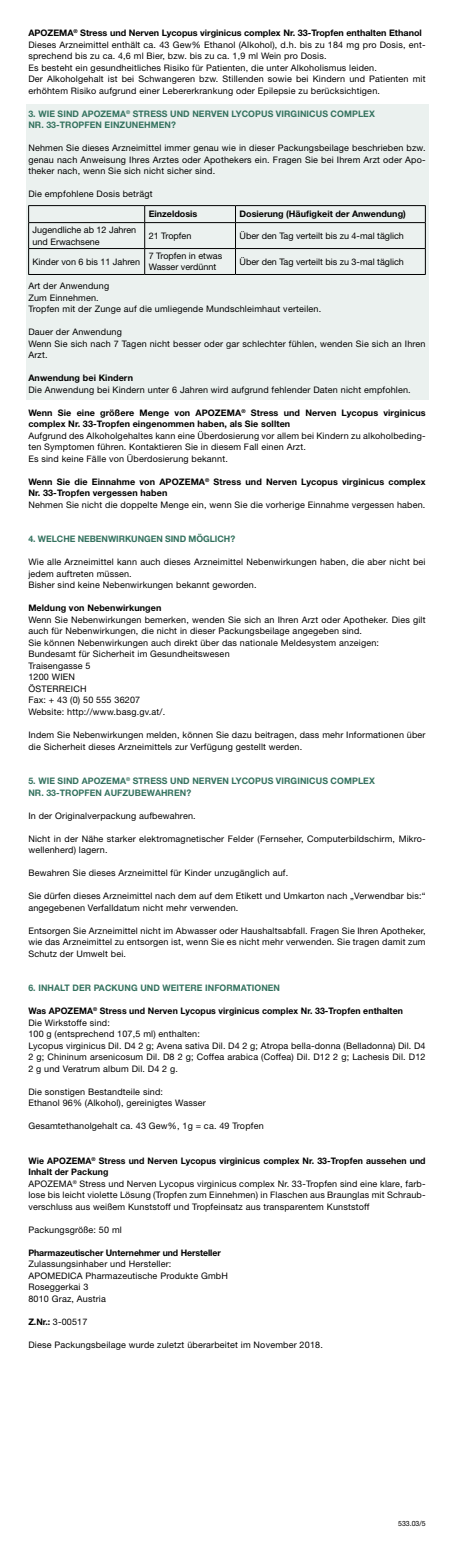
<style>
.page{position:relative;width:454px;height:1554px;background:#fff}
.page>*{position:absolute;margin:0;border:0;box-sizing:border-box;transform-origin:0 0}
.t1{font:9px/11.5px "Helvetica Neue LT Std";letter-spacing:.02em;color:#000}
.t2{font:700 9px/11.5px "Helvetica Neue LT Std";letter-spacing:.01em;color:#000}
.t3{font:700 9px/11.5px "Helvetica Neue LT Std";letter-spacing:.01em;color:#34725f}
.t4{font:9px/11.5px "Helvetica Neue LT Std";color:#000}
.t5{font:7.2px "Helvetica Neue LT Std";color:#000}
.s1{font-weight:700}
</style>
<div class="page">
<div style="left:26px;top:104px;width:402px;height:295px;background:#ebf1ef"></div>
<hr style="left:28px;top:205px;width:117px;height:1px;background:#000">
<hr style="left:145px;top:205px;width:90px;height:1px;background:#000">
<hr style="left:235px;top:205px;width:190px;height:1px;background:#000">
<hr style="left:28px;top:222px;width:117px;height:1px;background:#000">
<hr style="left:145px;top:222px;width:90px;height:1px;background:#000">
<hr style="left:235px;top:222px;width:190px;height:1px;background:#000">
<hr style="left:28px;top:248px;width:117px;height:1px;background:#000">
<svg style="left:28px;top:206px;width:1px;height:68px"></svg>
<hr style="left:145px;top:248px;width:90px;height:1px;background:#000">
<hr style="left:235px;top:248px;width:190px;height:1px;background:#000">
<svg style="left:425px;top:206px;width:1px;height:68px"></svg>
<hr style="left:28px;top:274px;width:117px;height:1px;background:#000">
<hr style="left:145px;top:274px;width:90px;height:1px;background:#000">
<hr style="left:235px;top:274px;width:190px;height:1px;background:#000">
<svg style="left:144px;top:206px;width:1px;height:68px"></svg>
<svg style="left:235px;top:206px;width:1px;height:68px"></svg>
<p class="t1" style="left:28px;top:27px;width:398px"><span class="s1">APOZEMA</span><sup>®</sup> <span class="s1">Stress und Nerven Lycopus virginicus complex Nr. 33-Tropfen enthalten Ethanol </span>Dieses Arzneimittel enthält ca. 43 Gew% Ethanol (Alkohol), d.h. bis zu 184 mg pro Dosis, ent&shy;sprechend bis zu ca. 4,6 ml Bier, bzw. bis zu ca. 1,9 ml Wein pro Dosis.<br>Es besteht ein gesundheitliches Risiko für Patienten, die unter Alkoholismus leiden.<br>Der Alkoholgehalt ist bei Schwangeren bzw. Stillenden sowie bei Kindern und Patienten mit erhöhtem Risiko aufgrund einer Lebererkrankung oder Epilepsie zu berücksichtigen.</p>
<p class="t3" style="left:28px;top:108px;width:348px">3. WIE SIND APOZEMA<sup>®</sup> STRESS UND NERVEN LYCOPUS VIRGINICUS COMPLEX<br>NR. 33-TROPFEN EINZUNEHMEN?</p>
<p class="t1" style="left:28px;top:142px;width:398px;text-align:justify">Nehmen Sie dieses Arzneimittel immer genau wie in dieser Packungsbeilage beschrieben bzw. genau nach Anweisung Ihres Arztes oder Apothekers ein. Fragen Sie bei Ihrem Arzt oder Apo&shy;theker nach, wenn Sie sich nicht sicher sind.</p>
<p class="t1" style="left:28px;top:188px;width:126px">Die empfohlene Dosis beträgt</p>
<p class="t2" style="left:149px;top:208px;width:50px">Einzeldosis</p>
<p class="t2" style="left:239px;top:208px;width:168px">Dosierung (Häufigkeit der Anwendung)</p>
<p class="t4" style="left:33px;top:224px;width:105px">Jugendliche ab 12 Jahren und Erwachsene</p>
<p class="t4" style="left:149px;top:230px;width:44px">21 Tropfen</p>
<p class="t4" style="left:239px;top:230px;width:166px">Über den Tag verteilt bis zu 4-mal täglich</p>
<p class="t4" style="left:33px;top:256px;width:109px">Kinder von 6 bis 11 Jahren</p>
<p class="t4" style="left:149px;top:250px;width:75px">7 Tropfen in etwas<br>Wasser verdünnt</p>
<p class="t4" style="left:239px;top:256px;width:166px">Über den Tag verteilt bis zu 3-mal täglich</p>
<p class="t1" style="left:28px;top:280px;width:294px">Art der Anwendung<br>Zum Einnehmen.<br>Tropfen mit der Zunge auf die umliegende Mundschleimhaut verteilen.</p>
<p class="t1" style="left:28px;top:326px;width:398px">Dauer der Anwendung<br>Wenn Sie sich nach 7 Tagen nicht besser oder gar schlechter fühlen, wenden Sie sich an Ihren<br>Arzt.</p>
<p class="t2" style="left:28px;top:372px;width:106px">Anwendung bei Kindern</p>
<p class="t1" style="left:28px;top:384px;width:384px">Die Anwendung bei Kindern unter 6 Jahren wird aufgrund fehlender Daten nicht empfohlen.</p>
<p class="t2" style="left:28px;top:407px;width:398px">Wenn Sie eine größere Menge von APOZEMA<sup>®</sup> Stress und Nerven Lycopus virginicus complex Nr. 33-Tropfen eingenommen haben, als Sie sollten</p>
<p class="t1" style="left:28px;top:430px;width:398px">Aufgrund des Alkoholgehaltes kann eine Überdosierung vor allem bei Kindern zu alkoholbeding&shy;ten Symptomen führen. Kontaktieren Sie in diesem Fall einen Arzt.<br>Es sind keine Fälle von Überdosierung bekannt.</p>
<p class="t2" style="left:28px;top:476px;width:398px">Wenn Sie die Einnahme von APOZEMA<sup>®</sup> Stress und Nerven Lycopus virginicus complex<br>Nr. 33-Tropfen vergessen haben</p>
<p class="t1" style="left:28px;top:499px;width:398px">Nehmen Sie nicht die doppelte Menge ein, wenn Sie die vorherige Einnahme vergessen haben.</p>
<p class="t3" style="left:28px;top:533px;width:208px">4. WELCHE NEBENWIRKUNGEN SIND MÖGLICH?</p>
<p class="t1" style="left:28px;top:556px;width:398px">Wie alle Arzneimittel kann auch dieses Arzneimittel Nebenwirkungen haben, die aber nicht bei jedem auftreten müssen.<br>Bisher sind keine Nebenwirkungen bekannt geworden.</p>
<p class="t2" style="left:28px;top:602px;width:134px">Meldung von Nebenwirkungen</p>
<p class="t1" style="left:28px;top:614px;width:398px">Wenn Sie Nebenwirkungen bemerken, wenden Sie sich an Ihren Arzt oder Apotheker. Dies gilt auch für Nebenwirkungen, die nicht in dieser Packungsbeilage angegeben sind.<br>Sie können Nebenwirkungen auch direkt über das nationale Meldesystem anzeigen:<br>Bundesamt für Sicherheit im Gesundheitswesen<br>Traisengasse 5<br>1200 WIEN<br>ÖSTERREICH<br>Fax: + 43 (0) 50 555 36207<br>Website: http://www.basg.gv.at/.</p>
<p class="t1" style="left:28px;top:729px;width:398px">Indem Sie Nebenwirkungen melden, können Sie dazu beitragen, dass mehr Informationen über die Sicherheit dieses Arzneimittels zur Verfügung gestellt werden.</p>
<p class="t3" style="left:28px;top:775px;width:348px">5. WIE SIND APOZEMA<sup>®</sup> STRESS UND NERVEN LYCOPUS VIRGINICUS COMPLEX<br>NR. 33-TROPFEN AUFZUBEWAHREN?</p>
<p class="t1" style="left:28px;top:809px;width:169px">In der Originalverpackung aufbewahren.</p>
<p class="t1" style="left:28px;top:832px;width:398px">Nicht in der Nähe starker elektromagnetischer Felder (Fernseher, Computerbildschirm, Mikro&shy;wellenherd) lagern.</p>
<p class="t1" style="left:28px;top:867px;width:261px">Bewahren Sie dieses Arzneimittel für Kinder unzugänglich auf.</p>
<p class="t1" style="left:28px;top:890px;width:398px">Sie dürfen dieses Arzneimittel nach dem auf dem Etikett und Umkarton nach „Verwendbar bis:“ angegebenen Verfalldatum nicht mehr verwenden.</p>
<p class="t1" style="left:28px;top:924px;width:398px;text-align:justify">Entsorgen Sie Arzneimittel nicht im Abwasser oder Haushaltsabfall. Fragen Sie Ihren Apotheker, wie das Arzneimittel zu entsorgen ist, wenn Sie es nicht mehr verwenden. Sie tragen damit zum Schutz der Umwelt bei.</p>
<p class="t3" style="left:28px;top:982px;width:253px">6. INHALT DER PACKUNG UND WEITERE INFORMATIONEN</p>
<p class="t1" style="left:28px;top:1005px;width:398px"><span class="s1">Was APOZEMA</span><sup>®</sup> <span class="s1">Stress und Nerven Lycopus virginicus complex Nr. 33-Tropfen enthalten<br></span>Die Wirkstoffe sind:<br>100 g (entsprechend 107,5 ml) enthalten:<br>Lycopus virginicus Dil. D4 2 g; Avena sativa Dil. D4 2 g; Atropa bella-donna (Belladonna) Dil. D4<br>2 g; Chininum arsenicosum Dil. D8 2 g; Coffea arabica (Coffea) Dil. D12 2 g; Lachesis Dil. D12<br>2 g und Veratrum album Dil. D4 2 g.</p>
<p class="t1" style="left:28px;top:1085px;width:179px">Die sonstigen Bestandteile sind:<br>Ethanol 96% (Alkohol), gereinigtes Wasser</p>
<p class="t1" style="left:28px;top:1120px;width:237px">Gesamtethanolgehalt ca. 43 Gew%, 1g = ca. 49 Tropfen</p>
<p class="t1" style="left:28px;top:1154px;width:398px"><span class="s1">Wie APOZEMA</span><sup>®</sup> <span class="s1">Stress und Nerven Lycopus virginicus complex Nr. 33-Tropfen aussehen und Inhalt der Packung<br></span>APOZEMA<sup>®</sup> Stress und Nerven Lycopus virginicus complex Nr. 33-Tropfen sind eine klare, farb&shy;lose bis leicht violette Lösung (Tropfen zum Einnehmen) in Flaschen aus Braunglas mit Schraub&shy;verschluss aus weißem Kunststoff und Tropfeinsatz aus transparentem Kunststoff</p>
<p class="t1" style="left:28px;top:1223px;width:95px">Packungsgröße: 50 ml</p>
<p class="t2" style="left:28px;top:1246px;width:194px">Pharmazeutischer Unternehmer und Hersteller</p>
<p class="t1" style="left:28px;top:1258px;width:201px">Zulassungsinhaber und Hersteller:<br>APOMEDICA Pharmazeutische Produkte GmbH<br>Roseggerkai 3<br>8010 Graz, Austria</p>
<p class="t1" style="left:28px;top:1315px;width:61px"><span class="s1">Z.Nr.:</span> 3-00517</p>
<p class="t1" style="left:28px;top:1338px;width:296px">Diese Packungsbeilage wurde zuletzt überarbeitet im November 2018.</p>
<p class="t5" style="left:398px;top:1518px;width:29px">533.03/5</p>
</div>
